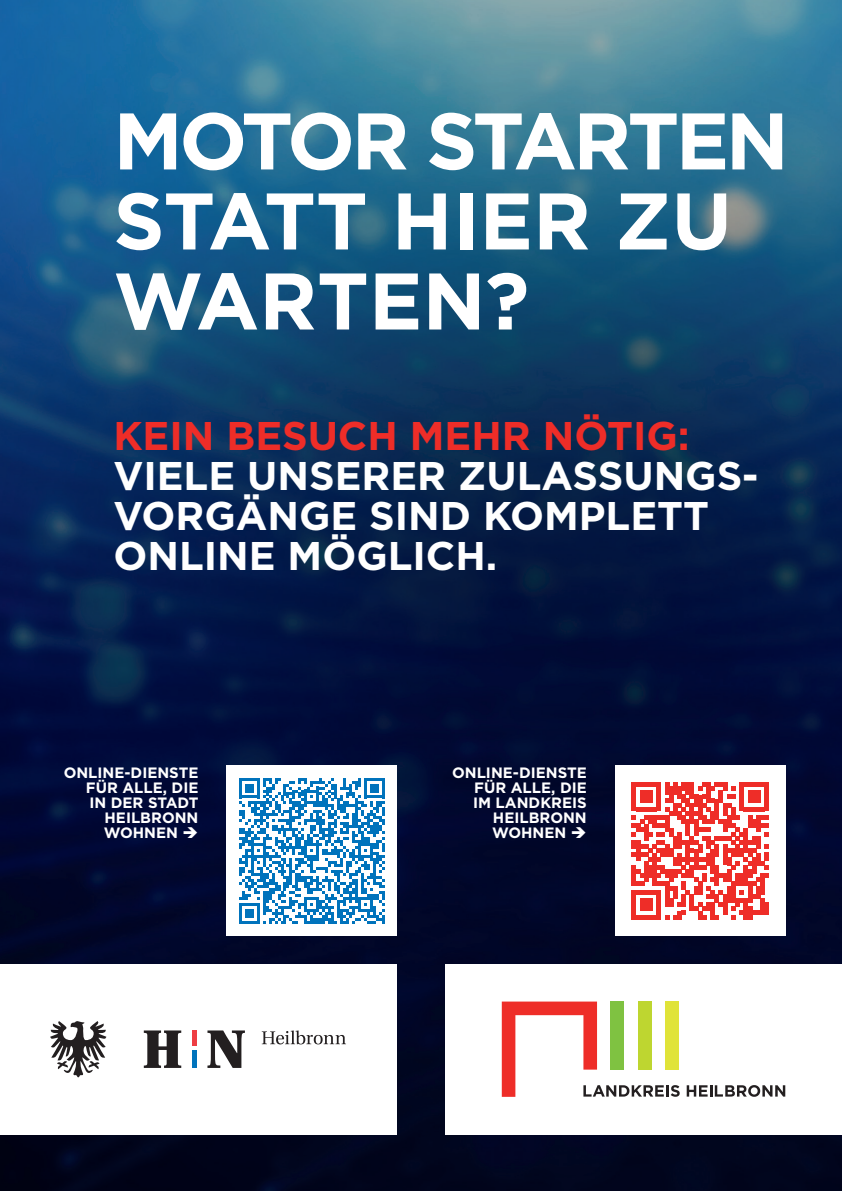
<style>
.page{position:relative;width:842px;height:1191px;background:#fff}
.page>*{position:absolute;margin:0;border:0;box-sizing:border-box;transform-origin:0 0}
.t1{font:700 80px/80px "Gotham";letter-spacing:-.045em;color:#fff}
.t2{font:700 40px/40px "Gotham";color:#fff}
.t3{font:700 40px "Gotham";color:#ee2d28}
.t4{font:700 15px/15px "Gotham";color:#fff;text-align:right}
</style>
<div class="page">
<img style="left:0;top:0;width:842px;height:1191px">
<div style="left:445px;top:964px;width:397px;height:170px;background:#fff"></div>
<svg style="left:687px;top:1085px;width:98px;height:11px"></svg>
<svg style="left:502px;top:1001px;width:178px;height:95px"></svg>
<div style="left:0;top:964px;width:397px;height:170px;background:#fff"></div>
<svg style="left:144px;top:1030px;width:37px;height:38px"></svg>
<svg style="left:207px;top:1030px;width:38px;height:38px"></svg>
<svg style="left:262px;top:1030px;width:84px;height:14px"></svg>
<hr style="left:192px;top:1030px;width:4px;height:16px;background:#ee3d43">
<hr style="left:192px;top:1050px;width:4px;height:18px;background:#0073bc">
<svg style="left:50px;top:1021px;width:56px;height:56px"></svg>
<div style="left:615px;top:765px;width:170px;height:170px;background:#fff"></div>
<svg style="left:632px;top:782px;width:137px;height:137px"></svg>
<div style="left:227px;top:765px;width:170px;height:170px;background:#fff"></div>
<svg style="left:239px;top:778px;width:146px;height:145px"></svg>
<h1 class="t1" style="left:113px;top:101px;width:677px">MOTOR STARTEN<br>STATT HIER ZU<br>WARTEN?</h1>
<h2 class="t3" style="left:113px;top:409px;width:578px">KEIN BESUCH MEHR NÖTIG:</h2>
<h2 class="t2" style="left:113px;top:455px;width:647px">VIELE UNSERER ZULASSUNGS-<br>VORGÄNGE SIND KOMPLETT<br>ONLINE MÖGLICH.</h2>
<p class="t4" style="left:64px;top:764px;width:136px">ONLINE-DIENSTE<br>FÜR ALLE, DIE<br>IN DER STADT<br>HEILBRONN<br>WOHNEN ➔</p>
<p class="t4" style="left:452px;top:764px;width:136px">ONLINE-DIENSTE<br>FÜR ALLE, DIE<br>IM LANDKREIS<br>HEILBRONN<br>WOHNEN ➔</p>
</div>
